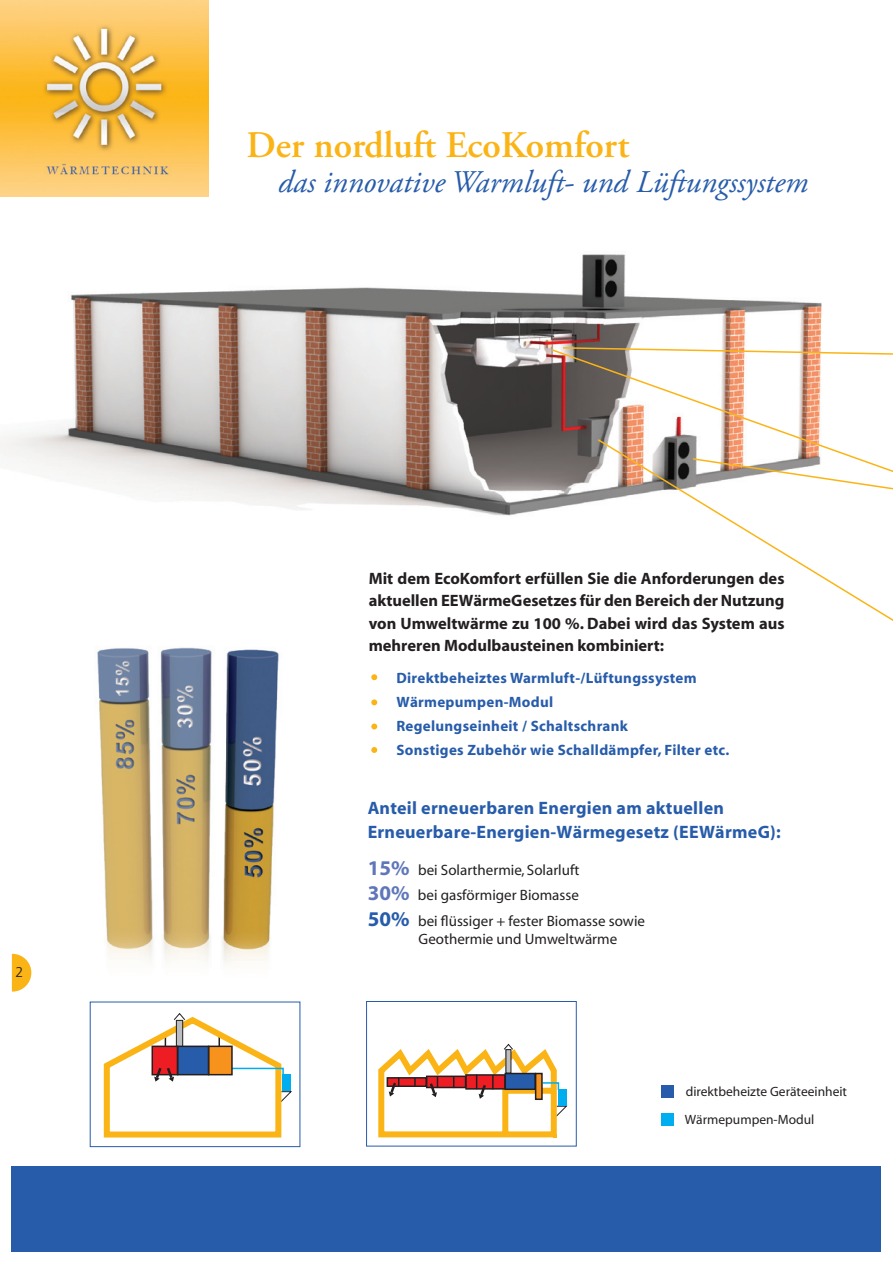
<style>
.page{position:relative;width:893px;height:1263px;background:#fff}
.page>*{position:absolute;margin:0;border:0;box-sizing:border-box;transform-origin:0 0}
.t1{font:600 37.5px "Adobe Garamond";color:#fbb416}
.t2{font:italic 31.5px "Adobe Garamond Pro";color:#275caa}
.t3{font:700 18px/24px "Myriad";letter-spacing:.015em;color:#275caa}
.t4{font:700 16.5px/22.5px "Myriad";color:#231f20;text-align:justify}
.t5{font:700 15px/24px "Myriad";letter-spacing:.02em;color:#275caa}
.t6{font:15px/25.5px "Myriad";color:#231f20}
.t7{font:300 14.25px "Frutiger";color:#231f20}
.t8{font:13.5px/28.2px "Myriad";color:#231f20}
.s1{font-weight:700;font-size:21px;color:#5f77ba}
.s2{font-weight:700;font-size:21px;color:#275caa}
</style>
<div class="page">
<img style="left:222px;top:649px;width:57px;height:315px">
<div style="left:90px;top:1002px;width:210px;height:145px;border:1px solid #275caa"></div>
<img style="left:0;top:254px;width:822px;height:262px">
<img style="left:0;top:0;width:208px;height:196px">
<svg style="left:12px;top:954px;width:19px;height:37px"></svg>
<div style="left:12px;top:1166px;width:869px;height:85px;background:#275caa"></div>
<svg style="left:561px;top:346px;width:261px;height:2px"></svg>
<svg style="left:550px;top:348px;width:343px;height:155px"></svg>
<svg style="left:596px;top:438px;width:297px;height:183px"></svg>
<div style="left:366px;top:1001px;width:211px;height:145px;border:1px solid #275caa"></div>
<div style="left:661px;top:1085px;width:13px;height:13px;background:#275caa"></div>
<div style="left:661px;top:1113px;width:13px;height:13px;background:#00aeef"></div>
<svg style="left:371px;top:674px;width:6px;height:6px"></svg>
<svg style="left:371px;top:699px;width:6px;height:6px"></svg>
<svg style="left:371px;top:723px;width:6px;height:6px"></svg>
<svg style="left:371px;top:747px;width:6px;height:6px"></svg>
<svg style="left:103px;top:1013px;width:189px;height:125px"></svg>
<img style="left:97px;top:647px;width:115px;height:313px">
<svg style="left:378px;top:1044px;width:190px;height:94px"></svg>
<div style="left:536px;top:1073px;width:6px;height:26px;background:#f7931d"></div>
<div style="left:535px;top:1073px;width:8px;height:27px;border:2px solid #231f20"></div>
<p class="t7" style="left:15px;top:964px;width:9px">2</p>
<h1 class="t1" style="left:247px;top:125px;width:384px">Der nordluft EcoKomfort</h1>
<h2 class="t2" style="left:278px;top:163px;width:531px">das innovative Warmluft- und Lüftungssystem</h2>
<p class="t4" style="left:369px;top:567px;width:417px">Mit dem EcoKomfort erfüllen Sie die Anforderungen des aktuellen EEWärmeGesetzes für den Bereich der Nutzung von Umweltwärme zu 100 %. Dabei wird das System aus mehreren Modulbausteinen kombiniert:</p>
<p class="t5" style="left:396px;top:666px;width:334px">Direktbeheiztes Warmluft-/Lüftungssystem Wärmepumpen-Modul<br>Regelungseinheit / Schaltschrank<br>Sonstiges Zubehör wie Schalldämpfer, Filter etc.</p>
<p class="t3" style="left:368px;top:797px;width:415px">Anteil erneuerbaren Energien am aktuellen<br>Erneuerbare-Energien-Wärmegesetz (EEWärmeG):</p>
<p class="t6" style="left:368px;top:858px;width:279px"><span class="s1">15%</span> bei Solarthermie, Solarluft<br><span class="s1">30%</span> bei gasförmiger Biomasse<br><span class="s2">50%</span> bei flüssiger + fester Biomasse sowie</p>
<p class="t6" style="left:419px;top:927px;width:200px">Geothermie und Umweltwärme</p>
<p class="t8" style="left:685px;top:1078px;width:164px">direktbeheizte Geräteeinheit<br>Wärmepumpen-Modul</p>
</div>
